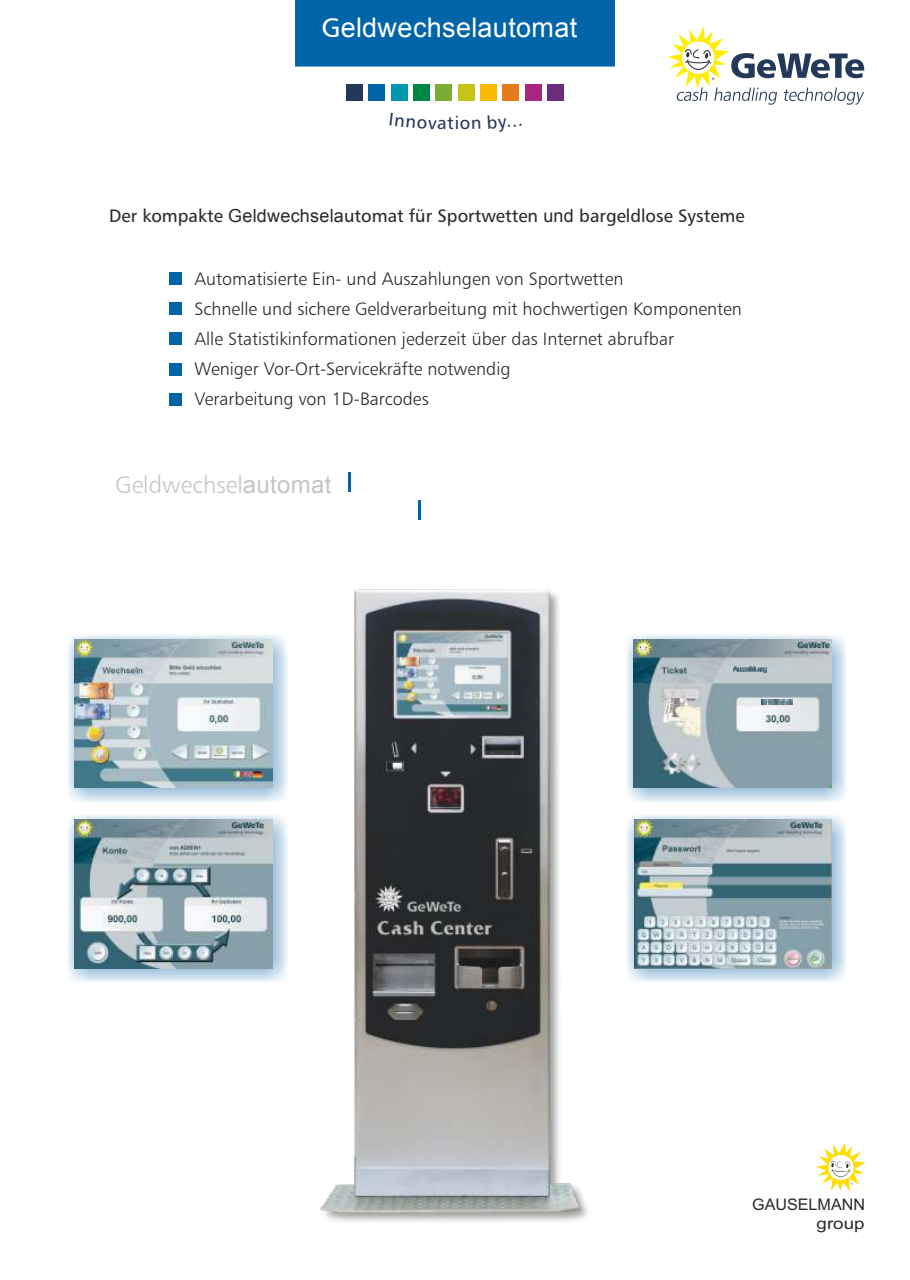
<style>
.page{position:relative;width:910px;height:1280px;background:#fff}
.page>*{position:absolute;margin:0;border:0;box-sizing:border-box;transform-origin:0 0}
.t1{font:27px "Arial";color:#fefefe}
.t2{font:24px "Humanist 777 BT Light B";color:#c5c6c6}
.t3{font:18px/30.2px "Humanist 777 BT Light B";color:#2b2a29}
.t4{font:18px "Humanist 777 BT Roman B";color:#2b2a29}
.t5{font:18px "Humanist 777 BT Roman B";color:#24385a}
.t6{font:15.9px/18.8px "Arial";color:#2b2a29;text-align:right}
.t7{font:3.45px "Arial";color:#2b2a29}
.s1{font-family:"Humanist 777 BT Roman B"}
.s2{font-family:"Arial";color:#2a2929}
.s3{font-family:"Arial";color:#c4c6c6}
</style>
<div class="page">
<img style="left:68px;top:815px;width:219px;height:167px">
<img style="left:68px;top:635px;width:219px;height:167px">
<div style="left:368px;top:84px;width:17px;height:17px;background:#0065a8"></div>
<div style="left:391px;top:84px;width:16px;height:17px;background:#0098ae"></div>
<div style="left:346px;top:84px;width:17px;height:17px;background:#24385a"></div>
<div style="left:413px;top:84px;width:17px;height:17px;background:#008644"></div>
<div style="left:435px;top:84px;width:17px;height:17px;background:#7bad34"></div>
<div style="left:458px;top:84px;width:16px;height:17px;background:#c5c517"></div>
<div style="left:480px;top:84px;width:17px;height:17px;background:#fbba00"></div>
<div style="left:502px;top:84px;width:17px;height:17px;background:#e67b1b"></div>
<div style="left:547px;top:84px;width:17px;height:17px;background:#6b2d7c"></div>
<div style="left:525px;top:84px;width:17px;height:17px;background:#a82682"></div>
<svg style="left:816px;top:1143px;width:50px;height:48px"></svg>
<div style="left:169px;top:272px;width:13px;height:13px;background:#0065a8"></div>
<div style="left:169px;top:302px;width:13px;height:13px;background:#0065a8"></div>
<div style="left:169px;top:332px;width:13px;height:13px;background:#0065a8"></div>
<div style="left:169px;top:363px;width:13px;height:12px;background:#0065a8"></div>
<div style="left:169px;top:393px;width:13px;height:12px;background:#0065a8"></div>
<img style="left:627px;top:815px;width:219px;height:167px">
<img style="left:75px;top:820px;width:197px;height:148px">
<img style="left:634px;top:820px;width:198px;height:148px">
<img style="left:75px;top:639px;width:197px;height:149px">
<img style="left:627px;top:635px;width:219px;height:167px">
<svg style="left:418px;top:500px;width:2px;height:19px"></svg>
<svg style="left:349px;top:472px;width:2px;height:19px"></svg>
<img style="left:634px;top:639px;width:198px;height:149px">
<img style="left:734px;top:666px;width:32px;height:7px">
<img style="left:762px;top:700px;width:31px;height:4px">
<svg style="left:668px;top:27px;width:196px;height:78px"></svg>
<div style="left:295px;top:0;width:320px;height:67px;background:#0065a8"></div>
<img style="left:320px;top:588px;width:268px;height:634px">
<h1 class="t1" style="left:321px;top:13px;width:258px"><span class="s1">G</span>eldwechselautomat</h1>
<p class="t5" style="left:447px;top:116px;width:25px">tio</p>
<p class="t7" style="left:712px;top:78px;width:4px">®</p>
<p class="t4" style="left:109px;top:208px;width:637px">Der kompakte <span class="s2">Geldwechsela</span>utomat für Sportwetten <span class="s2">und</span> bargeldlose Systeme</p>
<p class="t3" style="left:195px;top:265px;width:549px">Automatisierte Ein- und Auszahlungen von Sportwetten<br>Schnelle und sichere Geldverarbeitung mit hochwertigen Komponenten Alle Statistikinformationen jederzeit über das Internet abrufbar Weniger Vor-Ort-Servicekräfte notwendig<br>Verarbeitung von 1D-Barcodes</p>
<h2 class="t2" style="left:115px;top:475px;width:218px">Geldwechsel<span class="s3">automat</span></h2>
<p class="t6" style="left:752px;top:1197px;width:115px">GAUSELMANN group</p>
</div>
